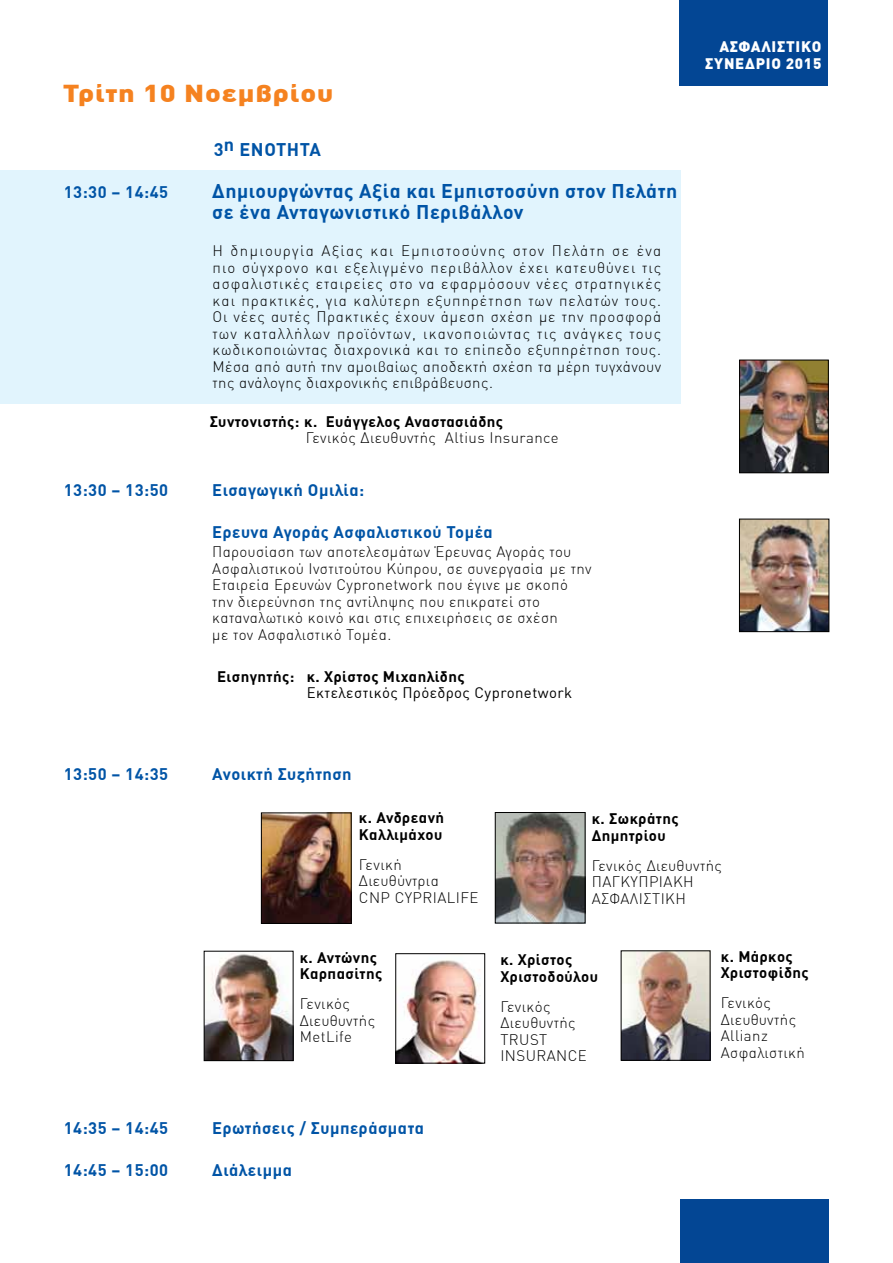
<style>
.page{position:relative;width:893px;height:1263px;background:#fff}
.page>*{position:absolute;margin:0;border:0;box-sizing:border-box;transform-origin:0 0}
.t1{font:900 24px "DIN Greek";letter-spacing:.03em;color:#f58220;scale:1.2 1}
.t2{font:700 19.5px/21px "DIN Greek";letter-spacing:.03em;color:#0054a6}
.t3{font:700 18px "DIN Greek";letter-spacing:.03em;color:#0054a6}
.t4{font:700 16.5px "DIN Greek";letter-spacing:.03em;color:#0054a6}
.t5{font:300 15px/16.5px "DIN Greek";letter-spacing:.03em;color:#000}
.t6{font:700 15px/16.5px "DIN Greek";letter-spacing:.03em;color:#000}
.t7{font:15px "DIN Greek";letter-spacing:.03em;color:#000}
.t8{font:900 15px/16.5px "DIN Greek";letter-spacing:.05em;color:#fff;text-align:right}
</style>
<div class="page">
<img style="left:741px;top:362px;width:86px;height:109px">
<div style="left:739px;top:360px;width:90px;height:113px;border:1px solid #000"></div>
<img style="left:741px;top:521px;width:86px;height:109px">
<div style="left:739px;top:519px;width:90px;height:113px;border:1px solid #000"></div>
<div style="left:0;top:170px;width:680px;height:234px;background:#e1f4fd"></div>
<img style="left:397px;top:960px;width:83px;height:101px">
<div style="left:395px;top:953px;width:90px;height:110px;border:1px solid #000"></div>
<img style="left:206px;top:953px;width:85px;height:106px">
<div style="left:204px;top:951px;width:89px;height:110px;border:1px solid #000"></div>
<img style="left:497px;top:814px;width:86px;height:107px">
<div style="left:495px;top:812px;width:90px;height:111px;border:1px solid #000"></div>
<img style="left:263px;top:815px;width:86px;height:107px">
<div style="left:261px;top:813px;width:90px;height:111px;border:1px solid #000"></div>
<div style="left:679px;top:0;width:149px;height:85px;background:#034694"></div>
<img style="left:623px;top:952px;width:85px;height:106px">
<div style="left:621px;top:950px;width:89px;height:110px;border:1px solid #000"></div>
<div style="left:680px;top:1199px;width:149px;height:64px;background:#034694"></div>
<h1 class="t1" style="left:63px;top:79px;width:227px">Τρίτη 10 Νοεμβρίου</h1>
<p class="t3" style="left:214px;top:139px;width:109px">3η ΕΝΟΤΗΤΑ</p>
<p class="t4" style="left:64px;top:182px;width:106px">13:30 – 14:45</p>
<h2 class="t2" style="left:212px;top:180px;width:466px">Δημιουργώντας Αξία και Εμπιστοσύνη στον Πελάτη σε ένα Ανταγωνιστικό Περιβάλλον</h2>
<p class="t5" style="left:212px;top:243px;width:450px;text-align:justify">Η δημιουργία Αξίας και Εμπιστοσύνης στον Πελάτη σε ένα πιο σύγχρονο και εξελιγμένο περιβάλλον έχει κατευθύνει τις ασφαλιστικές εταιρείες στο να εφαρμόσουν νέες στρατηγικές και πρακτικές, για καλύτερη εξυπηρέτηση των πελατών τους.<br>Οι νέες αυτές Πρακτικές έχουν άμεση σχέση με την προσφορά των καταλλήλων προϊόντων, ικανοποιώντας τις ανάγκες τους κωδικοποιώντας διαχρονικά και το επίπεδο εξυπηρέτηση τους.<br>Μέσα από αυτή την αμοιβαίως αποδεκτή σχέση τα μέρη τυγχάνουν της ανάλογης διαχρονικής επιβράβευσης.</p>
<p class="t6" style="left:210px;top:413px;width:295px">Συντονιστής: κ. Ευάγγελος Αναστασιάδης</p>
<p class="t5" style="left:306px;top:430px;width:254px">Γενικός Διευθυντής Altius Insurance</p>
<p class="t4" style="left:64px;top:480px;width:106px">13:30 – 13:50</p>
<p class="t4" style="left:212px;top:480px;width:153px">Εισαγωγική Ομιλία:</p>
<p class="t4" style="left:212px;top:522px;width:282px">Ερευνα Αγοράς Ασφαλιστικού Τομέα</p>
<p class="t5" style="left:212px;top:544px;width:381px">Παρουσίαση των αποτελεσμάτων Έρευνας Αγοράς του Ασφαλιστικού Ινστιτούτου Κύπρου, σε συνεργασία με την Εταιρεία Ερευνών Cypronetwork που έγινε με σκοπό την διερεύνηση της αντίληψης που επικρατεί στο καταναλωτικό κοινό και στις επιχειρήσεις σε σχέση<br>με τον Ασφαλιστικό Τομέα.</p>
<p class="t6" style="left:217px;top:668px;width:249px">Εισηγητής: κ. Χρίστος Μιχαηλίδης</p>
<p class="t7" style="left:307px;top:684px;width:267px">Εκτελεστικός Πρόεδρος Cypronetwork</p>
<p class="t4" style="left:64px;top:764px;width:106px">13:50 – 14:35</p>
<p class="t4" style="left:212px;top:764px;width:141px">Ανοικτή Συζήτηση</p>
<p class="t8" style="left:705px;top:38px;width:118px">ΑΣΦΑΛΙΣΤΙΚΟ<br>ΣΥΝΕΔΡΙΟ 2015</p>
<p class="t6" style="left:359px;top:809px;width:87px">κ. Ανδρεανή<br>Καλλιμάχου</p>
<p class="t5" style="left:359px;top:856px;width:121px">Γενική<br>Διευθύντρια<br>CNP CYPRIALIFE</p>
<p class="t6" style="left:300px;top:949px;width:84px">κ. Αντώνης<br>Καρπασίτης</p>
<p class="t5" style="left:300px;top:996px;width:77px">Γενικός<br>Διευθυντής<br>MetLife</p>
<p class="t6" style="left:592px;top:810px;width:88px">κ. Σωκράτης<br>Δημητρίου</p>
<p class="t5" style="left:592px;top:857px;width:132px">Γενικός Διευθυντής<br>ΠΑΓΚΥΠΡΙΑΚΗ<br>ΑΣΦΑΛΙΣΤΙΚΗ</p>
<p class="t6" style="left:500px;top:951px;width:99px">κ. Χρίστος<br>Χριστοδούλου</p>
<p class="t5" style="left:500px;top:998px;width:88px">Γενικός<br>Διευθυντής<br>TRUST<br>INSURANCE</p>
<p class="t6" style="left:721px;top:948px;width:89px">κ. Μάρκος<br>Χριστοφίδης</p>
<p class="t5" style="left:721px;top:995px;width:86px">Γενικός<br>Διευθυντής<br>Allianz<br>Ασφαλιστική</p>
<p class="t4" style="left:64px;top:1118px;width:106px">14:35 – 14:45</p>
<p class="t4" style="left:212px;top:1118px;width:213px">Ερωτήσεις / Συμπεράσματα</p>
<p class="t4" style="left:64px;top:1160px;width:106px">14:45 – 15:00</p>
<p class="t4" style="left:212px;top:1160px;width:81px">Διάλειμμα</p>
</div>
